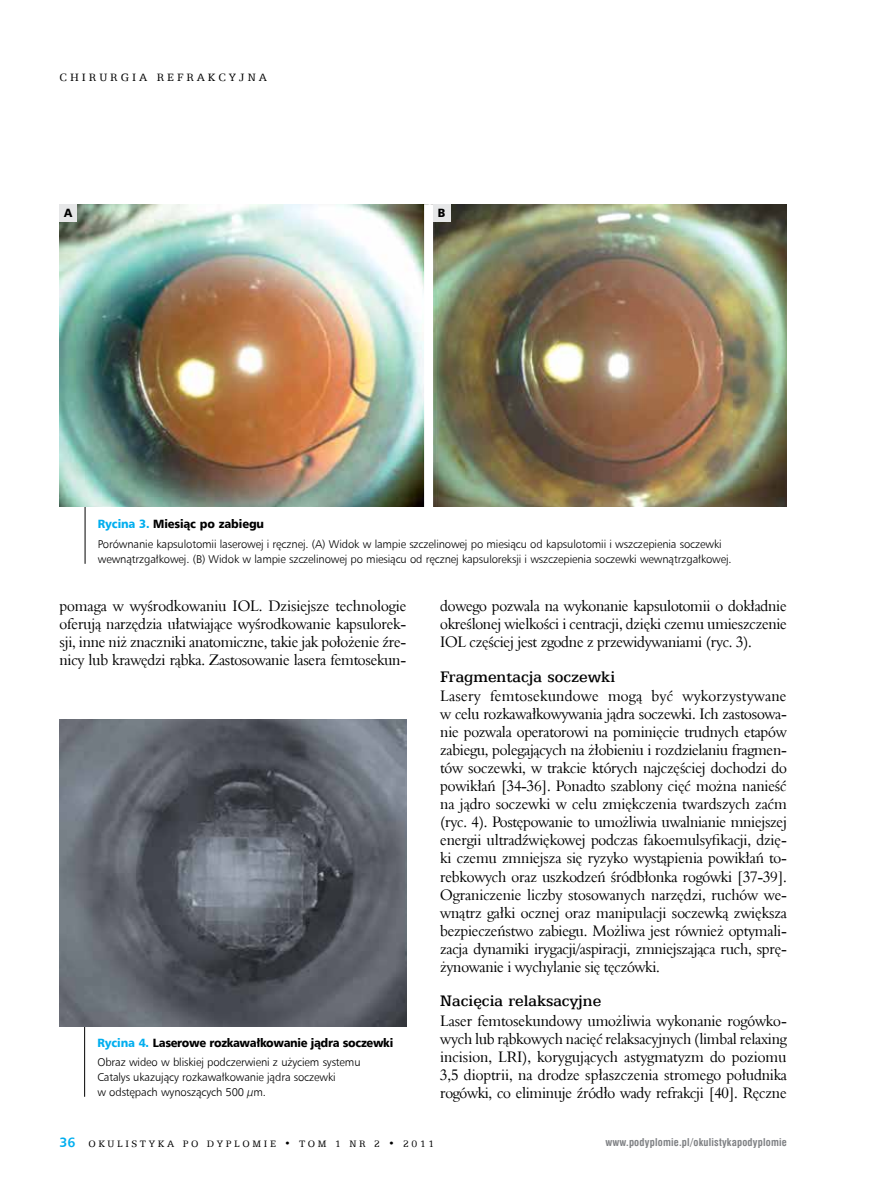
<style>
.page{position:relative;width:872px;height:1191px;background:#fff}
.page>*{position:absolute;margin:0;border:0;box-sizing:border-box;transform-origin:0 0}
.t1{font:17.25px "Egyptian 505 Md EU";color:#000}
.t2{font:15.6px/18px "Aldine 401 EU";letter-spacing:-.02em;color:#000;text-align:justify;scale:.96 1}
.t3{font:12px "Humnst 777 Blk EU";letter-spacing:-.03em;color:#000;scale:.95 1}
.t4{font:12px "Humnst 777 Blk EU";letter-spacing:-.01em;color:#000;scale:.95 1}
.t5{font:12px "Egyptian 505 EU";letter-spacing:.25em;color:#000}
.t6{font:11.25px/15px "Humnst 777 Lt EU";letter-spacing:-.01em;color:#000}
.t7{font:700 10.5px "Swis 721 Cn EU";letter-spacing:.02em;color:#808285}
.t8{font:10.5px "Egyptian 505 EU";letter-spacing:.25em;color:#000}
.s1{color:#00aeef}
.s2{font-family:"Humnst 777 EU";font-weight:700;font-size:13.5px;color:#00aeef}
</style>
<div class="page">
<hr style="left:84px;top:1017px;width:1px;height:79px;background:#000">
<img style="left:60px;top:719px;width:346px;height:307px">
<hr style="left:85px;top:500px;width:1px;height:64px;background:#000">
<img style="left:60px;top:204px;width:727px;height:302px">
<div style="left:424px;top:204px;width:9px;height:306px;background:#fff"></div>
<div style="left:60px;top:204px;width:17px;height:17px;background:#e6e7e8"></div>
<div style="left:433px;top:204px;width:17px;height:17px;background:#e6e7e8"></div>
<p class="t5" style="left:60px;top:71px;width:209px">CHIRURGIA REFRAKCYJNA</p>
<p class="t3" style="left:64px;top:205px;width:10px">A</p>
<p class="t3" style="left:438px;top:205px;width:9px">B</p>
<p class="t4" style="left:98px;top:516px;width:176px"><span class="s1">Rycina 3.</span> Miesiąc po zabiegu</p>
<p class="t6" style="left:98px;top:536px;width:635px">Porównanie kapsulotomii laserowej i ręcznej. (A) Widok w lampie szczelinowej po miesiącu od kapsulotomii i wszczepienia soczewki wewnątrzgałkowej. (B) Widok w lampie szczelinowej po miesiącu od ręcznej kapsuloreksji i wszczepienia soczewki wewnątrzgałkowej.</p>
<p class="t2" style="left:60px;top:597px;width:363px">pomaga w wyśrodkowaniu IOL. Dzisiejsze technologie oferują narzędzia ułatwiające wyśrodkowanie kapsulorek&shy;sji, inne niż znaczniki anatomiczne, takie jak położenie źre&shy;nicy lub krawędzi rąbka. Zastosowanie lasera femtosekun-</p>
<p class="t2" style="left:440px;top:597px;width:362px">dowego pozwala na wykonanie kapsulotomii o dokładnie określonej wielkości i centracji, dzięki czemu umieszczenie IOL częściej jest zgodne z przewidywaniami (ryc. 3).</p>
<p class="t1" style="left:440px;top:666px;width:177px">Fragmentacja soczewki</p>
<p class="t2" style="left:440px;top:687px;width:363px">Lasery femtosekundowe mogą być wykorzystywane w celu rozkawałkowywania jądra soczewki. Ich zastosowa&shy;nie pozwala operatorowi na pominięcie trudnych etapów zabiegu, polegających na żłobieniu i rozdzielaniu fragmen&shy;tów soczewki, w trakcie których najczęściej dochodzi do powikłań [34-36]. Ponadto szablony cięć można nanieść na jądro soczewki w celu zmiękczenia twardszych zaćm (ryc. 4). Postępowanie to umożliwia uwalnianie mniejszej energii ultradźwiękowej podczas fakoemulsyfikacji, dzię&shy;ki czemu zmniejsza się ryzyko wystąpienia powikłań to&shy;rebkowych oraz uszkodzeń śródbłonka rogówki [37-39].<br>Ograniczenie liczby stosowanych narzędzi, ruchów we&shy;wnątrz gałki ocznej oraz manipulacji soczewką zwiększa bezpieczeństwo zabiegu. Możliwa jest również optymali&shy;zacja dynamiki irygacji/aspiracji, zmniejszająca ruch, sprę&shy;żynowanie i wychylanie się tęczówki.</p>
<p class="t1" style="left:440px;top:990px;width:163px">Nacięcia relaksacyjne</p>
<p class="t2" style="left:440px;top:1011px;width:363px">Laser femtosekundowy umożliwia wykonanie rogówko&shy;wych lub rąbkowych nacięć relaksacyjnych (limbal relaxing incision, LRI), korygujących astygmatyzm do poziomu 3,5 dioptrii, na drodze spłaszczenia stromego południka rogówki, co eliminuje źródło wady refrakcji [40]. Ręczne</p>
<p class="t3" style="left:97px;top:1035px;width:313px"><span class="s1">Rycina 4.</span> Laserowe rozkawałkowanie jądra soczewki</p>
<p class="t6" style="left:97px;top:1054px;width:265px">Obraz wideo w bliskiej podczerwieni z użyciem systemu<br>Catalys ukazujący rozkawałkowanie jądra soczewki<br>w odstępach wynoszących 500 μm.</p>
<p class="t8" style="left:60px;top:1137px;width:376px"><span class="s2">36</span> OKULISTYKA PO DYPLOMIE • TOM 1 NR 2 • 2011</p>
<p class="t7" style="left:605px;top:1136px;width:183px">www.podyplomie.pl/okulistykapodyplomie</p>
</div>
